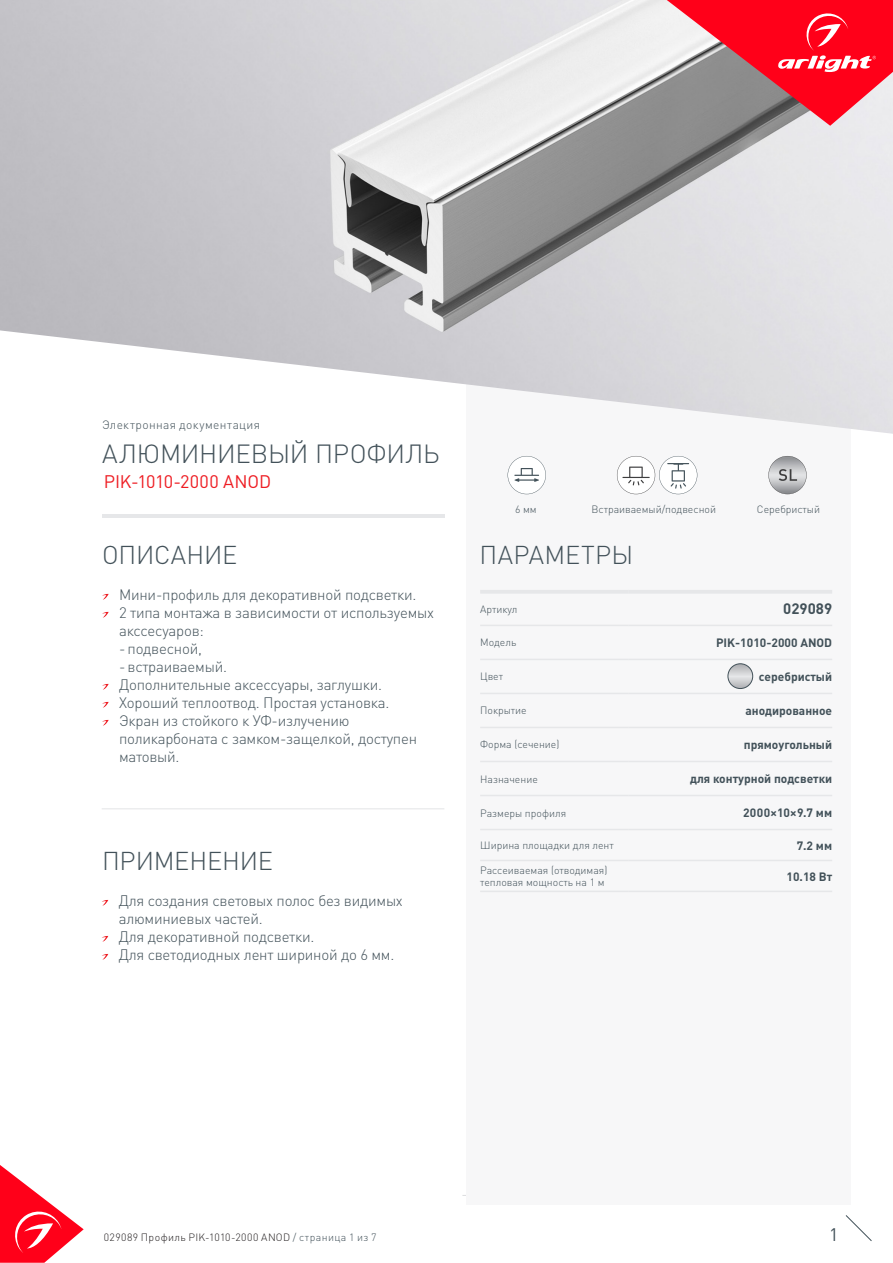
<style>
.page{position:relative;width:893px;height:1263px;background:#fff}
.page>*{position:absolute;margin:0;border:0;box-sizing:border-box;transform-origin:0 0}
.t1{font:300 25.95px "DIN Pro";letter-spacing:-.01em;color:#425159}
.t2{font:300 25.5px "DIN Pro";letter-spacing:-.005em;color:#425159}
.t3{font:300 25.5px "DIN Pro";letter-spacing:.015em;color:#425159}
.t4{font:18px "DIN Pro";letter-spacing:-.005em;color:#ee1d23}
.t5{font:18px "DIN Pro";color:#425159}
.t6{font:300 15px/18px "DIN Pro";letter-spacing:-.015em;color:#425159}
.t7{font:700 15px "DIN Pro";color:#425159}
.t8{font:700 12px "DIN Pro";color:#425159}
.t9{font:300 12px "DIN Pro";letter-spacing:.03em;color:#425159}
.t10{font:300 10.5px/12.6px "DIN Pro";color:#425159}
.t11{font:300 10.5px "DIN Pro";letter-spacing:.04em;color:#231f20}
.s1{color:#425159}
</style>
<div class="page">
<svg style="left:0;top:1165px;width:84px;height:98px"></svg>
<svg style="left:845px;top:1215px;width:27px;height:26px"></svg>
<hr style="left:462px;top:1195px;width:385px;height:1px;background:#dcdddf">
<div style="left:466px;top:250px;width:384px;height:954px;background:#f7f7f8"></div>
<svg style="left:508px;top:456px;width:38px;height:38px"></svg>
<img style="left:0;top:0;width:893px;height:434px">
<hr style="left:102px;top:514px;width:342px;height:3px;background:#e6e7e9">
<svg style="left:102px;top:594px;width:7px;height:6px"></svg>
<svg style="left:102px;top:612px;width:7px;height:6px"></svg>
<svg style="left:102px;top:684px;width:7px;height:6px"></svg>
<svg style="left:102px;top:702px;width:7px;height:6px"></svg>
<svg style="left:102px;top:720px;width:7px;height:6px"></svg>
<svg style="left:102px;top:900px;width:6px;height:6px"></svg>
<svg style="left:102px;top:936px;width:6px;height:6px"></svg>
<svg style="left:102px;top:954px;width:6px;height:6px"></svg>
<hr style="left:102px;top:808px;width:342px;height:1px;background:#e6e7e9">
<hr style="left:480px;top:590px;width:148px;height:4px;background:#e6e7e9">
<hr style="left:628px;top:590px;width:204px;height:4px;background:#e6e7e9">
<hr style="left:480px;top:625px;width:148px;height:1px;background:#e6e7e9">
<hr style="left:628px;top:625px;width:204px;height:1px;background:#e6e7e9">
<hr style="left:480px;top:659px;width:148px;height:1px;background:#e6e7e9">
<hr style="left:628px;top:659px;width:204px;height:1px;background:#e6e7e9">
<hr style="left:480px;top:693px;width:148px;height:1px;background:#e6e7e9">
<hr style="left:628px;top:693px;width:204px;height:1px;background:#e6e7e9">
<hr style="left:480px;top:727px;width:148px;height:1px;background:#e6e7e9">
<hr style="left:628px;top:727px;width:204px;height:1px;background:#e6e7e9">
<hr style="left:480px;top:761px;width:148px;height:1px;background:#e6e7e9">
<hr style="left:628px;top:761px;width:204px;height:1px;background:#e6e7e9">
<hr style="left:480px;top:795px;width:148px;height:1px;background:#e6e7e9">
<hr style="left:628px;top:795px;width:204px;height:1px;background:#e6e7e9">
<hr style="left:480px;top:829px;width:148px;height:1px;background:#e6e7e9">
<hr style="left:628px;top:829px;width:204px;height:1px;background:#e6e7e9">
<hr style="left:480px;top:860px;width:148px;height:1px;background:#e6e7e9">
<hr style="left:628px;top:860px;width:204px;height:1px;background:#e6e7e9">
<hr style="left:480px;top:891px;width:148px;height:1px;background:#e6e7e9">
<hr style="left:628px;top:891px;width:204px;height:1px;background:#e6e7e9">
<svg style="left:667px;top:0;width:226px;height:126px;background:#db505d"></svg>
<svg style="left:768px;top:456px;width:39px;height:38px"></svg>
<svg style="left:728px;top:664px;width:25px;height:24px"></svg>
<div style="left:728px;top:663px;width:25px;height:26px;border:1px solid #425159;border-radius:50%"></div>
<svg style="left:617px;top:456px;width:80px;height:38px"></svg>
<p class="t9" style="left:102px;top:417px;width:160px">Электронная документация</p>
<p class="t1" style="left:102px;top:436px;width:339px">АЛЮМИНИЕВЫЙ ПРОФИЛЬ</p>
<p class="t4" style="left:104px;top:470px;width:169px">PIK-1010-2000 ANOD</p>
<p class="t10" style="left:515px;top:502px;width:23px">6 мм</p>
<p class="t10" style="left:592px;top:502px;width:126px">Встраиваемый/подвесной</p>
<p class="t10" style="left:757px;top:502px;width:65px">Серебристый</p>
<p class="t2" style="left:102px;top:537px;width:137px">ОПИСАНИЕ</p>
<p class="t3" style="left:479px;top:537px;width:155px">ПАРАМЕТРЫ</p>
<p class="t6" style="left:119px;top:584px;width:299px">Мини-профиль для декоративной подсветки.</p>
<p class="t6" style="left:119px;top:602px;width:316px">2 типа монтажа в зависимости от используемых акссесуаров:</p>
<p class="t6" style="left:119px;top:638px;width:84px">- подвесной,</p>
<p class="t6" style="left:119px;top:656px;width:109px">- встраиваемый.</p>
<p class="t6" style="left:119px;top:674px;width:265px">Дополнительные аксессуары, заглушки.</p>
<p class="t6" style="left:119px;top:692px;width:272px">Хороший теплоотвод. Простая установка.</p>
<p class="t6" style="left:119px;top:710px;width:300px">Экран из стойкого к УФ-излучению поликарбоната с замком-защелкой, доступен матовый.</p>
<p class="t10" style="left:480px;top:602px;width:39px">Артикул</p>
<p class="t7" style="left:783px;top:599px;width:50px">029089</p>
<p class="t10" style="left:480px;top:636px;width:38px">Модель</p>
<p class="t8" style="left:716px;top:634px;width:118px">PIK-1010-2000 ANOD</p>
<p class="t10" style="left:480px;top:670px;width:24px">Цвет</p>
<p class="t8" style="left:759px;top:668px;width:75px">серебристый</p>
<p class="t10" style="left:480px;top:704px;width:48px">Покрытие</p>
<p class="t8" style="left:745px;top:702px;width:88px">анодированное</p>
<p class="t10" style="left:480px;top:738px;width:81px">Форма (сечение)</p>
<p class="t8" style="left:744px;top:736px;width:90px">прямоугольный</p>
<p class="t10" style="left:480px;top:772px;width:59px">Назначение</p>
<p class="t8" style="left:690px;top:770px;width:144px">для контурной подсветки</p>
<p class="t10" style="left:480px;top:806px;width:87px">Размеры профиля</p>
<p class="t8" style="left:743px;top:805px;width:90px">2000×10×9.7 мм</p>
<p class="t10" style="left:480px;top:838px;width:135px">Ширина площадки для лент</p>
<p class="t8" style="left:797px;top:837px;width:37px">7.2 мм</p>
<p class="t10" style="left:480px;top:863px;width:129px">Рассеиваемая (отводимая) тепловая мощность на 1 м</p>
<p class="t8" style="left:786px;top:868px;width:47px">10.18 Вт</p>
<p class="t2" style="left:102px;top:843px;width:172px">ПРИМЕНЕНИЕ</p>
<p class="t6" style="left:119px;top:890px;width:286px">Для создания световых полос без видимых алюминиевых частей.</p>
<p class="t6" style="left:119px;top:926px;width:197px">Для декоративной подсветки.</p>
<p class="t6" style="left:119px;top:944px;width:277px">Для светодиодных лент шириной до 6 мм.</p>
<p class="t11" style="left:104px;top:1230px;width:274px">029089 Профиль PIK-1010-2000 ANOD <span class="s1">/ страница 1 из 7</span></p>
<p class="t5" style="left:829px;top:1222px;width:11px">1</p>
</div>
